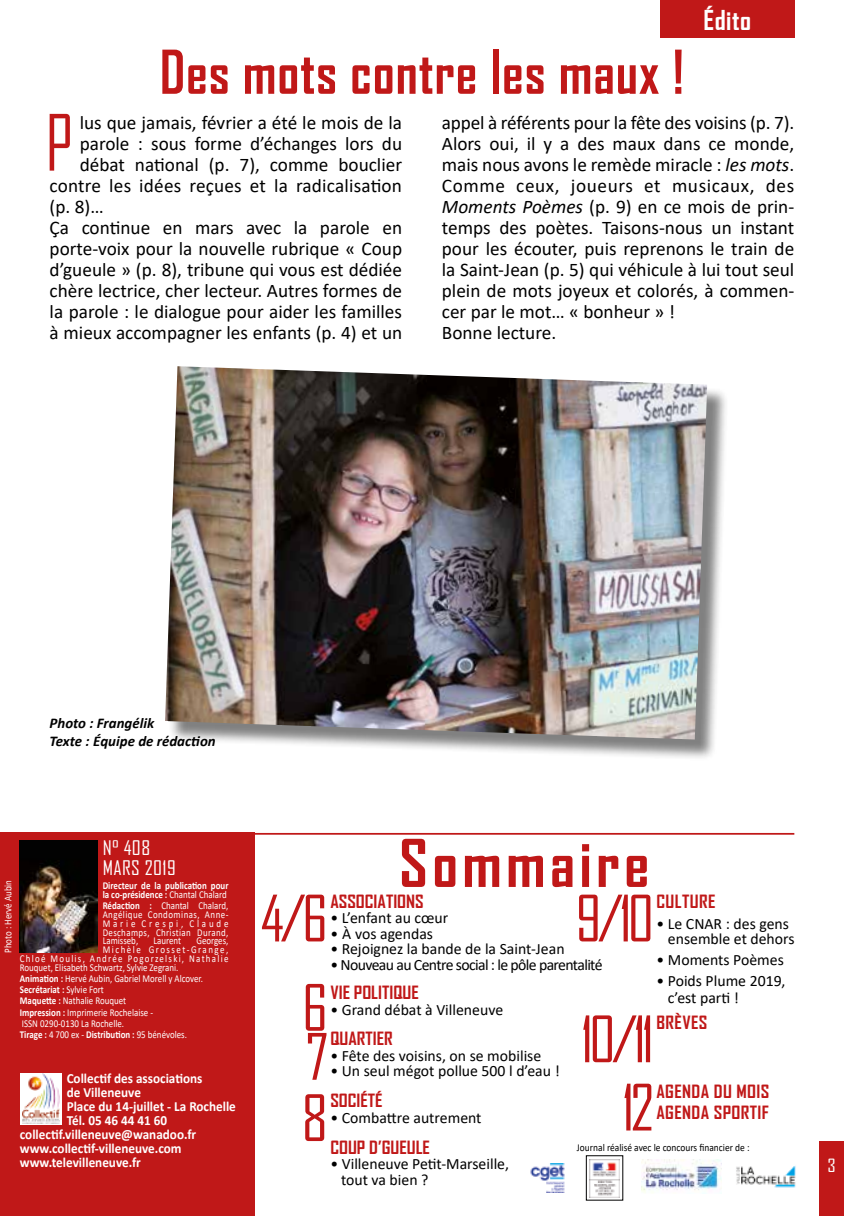
<style>
.page{position:relative;width:844px;height:1216px;background:#fff}
.page>*{position:absolute;margin:0;border:0;box-sizing:border-box;transform-origin:0 0}
.t1{font:74.2px "Agency FB";color:#c01818;scale:.9 1}
.t2{font:700 63px "Agency FB";letter-spacing:.07em;color:#c01818}
.t3{font:61.25px/89.2px "Agency FB";letter-spacing:-.07em;color:#c01818}
.t4{font:700 57.75px "Agency FB";letter-spacing:.02em;color:#c01818;scale:.93 1}
.t5{font:700 26.25px "Agency FB";letter-spacing:.02em;color:#fff}
.t6{font:19.25px/21px "Calibri";color:#000}
.t7{font:19.25px/19.2px "Agency FB";letter-spacing:.02em;color:#fff;scale:1.07 1}
.t8{font:700 17.5px "Agency FB";color:#c01818;scale:1.07 1}
.t9{font:700 17.5px/20.7px "Agency FB";letter-spacing:.02em;color:#c01818;scale:1.07 1}
.t10{font:17.5px "Agency FB";color:#fff;scale:1.1 1}
.t11{font:15.75px/15.4px "Calibri";color:#000}
.t12{font:15.75px "Calibri";letter-spacing:-.04em;color:#000}
.t13{font:italic 700 14.88px/17.8px "Calibri";color:#000}
.t14{font:700 14px "Calibri";color:#fff;scale:.94 1}
.t15{font:10.5px/11.2px "Calibri";color:#fff;text-align:justify;scale:.85 1}
.t16{font:700 10.5px/8.8px "Calibri";color:#fff;scale:.85 1}
.t17{font:10.5px "Calibri";color:#000;scale:.9 1}
.t18{font:10.5px "Calibri";letter-spacing:.14em;color:#fff;scale:.85 1}
.t19{font:10.5px "Calibri";letter-spacing:.17em;color:#fff;scale:.85 1}
.s1{font-style:italic}
.s2{font-weight:400}
.s3{font-weight:700}
</style>
<div class="page">
<div style="left:819px;top:1141px;width:24px;height:74px;background:#c01818"></div>
<div style="left:660px;top:0;width:134px;height:37px;background:#c01818"></div>
<hr style="left:238px;top:833px;width:556px;height:1px;background:#c01818">
<div style="left:0;top:832px;width:254px;height:383px;background:#c01818"></div>
<img style="left:20px;top:840px;width:78px;height:112px">
<div style="left:20px;top:1073px;width:42px;height:51px;background:#fff"></div>
<img style="left:22px;top:1073px;width:37px;height:50px">
<div style="left:168px;top:369px;width:560px;height:392px;background:#000;opacity:.5"></div>
<img style="left:165px;top:366px;width:542px;height:373px">
<img style="left:641px;top:1159px;width:80px;height:33px">
<img style="left:589px;top:1159px;width:30px;height:38px">
<img style="left:530px;top:1163px;width:35px;height:29px">
<img style="left:736px;top:1166px;width:60px;height:22px">
<h3 class="t4" style="left:160px;top:36px;width:565px">Des mots contre les maux !</h3>
<h3 class="t5" style="left:703px;top:4px;width:49px">Édito</h3>
<h3 class="t5" style="left:708px;top:4px;width:39px">AAA</h3>
<h1 class="t1" style="left:46px;top:98px;width:32px">P</h1>
<p class="t6" style="left:80px;top:111px;width:324px">lus que jamais, février a été le mois de la</p>
<p class="t6" style="left:80px;top:132px;width:324px">parole : sous forme d’échanges lors du</p>
<p class="t6" style="left:80px;top:153px;width:324px">débat national (p. 7), comme bouclier</p>
<p class="t6" style="left:50px;top:174px;width:354px">contre les idées reçues et la radicalisation</p>
<p class="t6" style="left:50px;top:195px;width:56px">(p. 8)…</p>
<p class="t6" style="left:50px;top:216px;width:354px">Ça continue en mars avec la parole en</p>
<p class="t6" style="left:50px;top:237px;width:354px">porte-voix pour la nouvelle rubrique « Coup</p>
<p class="t6" style="left:50px;top:258px;width:354px">d’gueule » (p. 8), tribune qui vous est dédiée</p>
<p class="t6" style="left:50px;top:279px;width:354px">chère lectrice, cher lecteur. Autres formes de</p>
<p class="t6" style="left:50px;top:300px;width:354px">la parole : le dialogue pour aider les familles</p>
<p class="t6" style="left:50px;top:321px;width:354px">à mieux accompagner les enfants (p. 4) et un</p>
<p class="t6" style="left:442px;top:111px;width:354px">appel à référents pour la fête des voisins (p. 7).<br>Alors oui, il y a des maux dans ce monde, mais nous avons le remède miracle : <span class="s1">les mots</span>.<br>Comme ceux, joueurs et musicaux, des <span class="s1">Moments Poèmes</span> (p. 9) en ce mois de prin&shy;temps des poètes. Taisons-nous un instant pour les écouter, puis reprenons le train de la Saint-Jean (p. 5) qui véhicule à lui tout seul plein de mots joyeux et colorés, à commen&shy;cer par le mot… « bonheur » !<br>Bonne lecture.</p>
<p class="t13" style="left:50px;top:714px;width:167px">Photo : Frangélik<br>Texte : Équipe de rédaction</p>
<p class="t15" style="left:2px;top:952px;width:87px;rotate:-90deg">Photo : Hervé Aubin</p>
<p class="t7" style="left:103px;top:838px;width:70px">N° 408<br>MARS 2019</p>
<p class="t16" style="left:103px;top:881px;width:149px">Directeur de la publication pour la co-présidence : <span class="s2">Chantal Chalard</span></p>
<p class="t15" style="left:103px;top:901px;width:149px;line-height:8.8px"><span class="s3">Rédaction :</span> Chantal Chalard, Angélique Condominas, Anne-Marie Crespi, Claude Deschamps, Christian Durand, Lamisseb,</p>
<p class="t15" style="left:153px;top:935px;width:34px">Laurent</p>
<p class="t15" style="left:196px;top:935px;width:39px">Georges,</p>
<p class="t19" style="left:103px;top:942px;width:149px">Michèle Grosset-Grange,</p>
<p class="t18" style="left:20px;top:951px;width:247px">Chloé Moulis, Andrée Pogorzelski, Nathalie</p>
<p class="t15" style="left:20px;top:961px;width:188px">Rouquet, Elisabeth Schwartz, Sylvie Zegrani.</p>
<p class="t15" style="left:20px;top:972px;width:217px;text-align:left"><span class="s3">Animation :</span> Hervé Aubin, Gabriel Morell y Alcover.<br><span class="s3">Secrétariat :</span> Sylvie Fort<br><span class="s3">Maquette :</span> Nathalie Rouquet<br><span class="s3">Impression :</span> Imprimerie Rochelaise -<br>ISSN 0290-0130 La Rochelle.<br><span class="s3">Tirage :</span> 4 700 ex - <span class="s3">Distribution :</span> 95 bénévoles.</p>
<p class="t14" style="left:67px;top:1067px;width:146px">Collectif des associations</p>
<p class="t14" style="left:67px;top:1081px;width:80px">de Villeneuve</p>
<p class="t14" style="left:67px;top:1095px;width:181px">Place du 14-juillet - La Rochelle</p>
<p class="t14" style="left:67px;top:1109px;width:108px">Tél. 05 46 44 41 60</p>
<p class="t14" style="left:20px;top:1123px;width:189px">collectif.villeneuve@wanadoo.fr</p>
<p class="t14" style="left:20px;top:1137px;width:174px">www.collectif-villeneuve.com</p>
<p class="t14" style="left:20px;top:1151px;width:130px">www.televilleneuve.fr</p>
<h2 class="t2" style="left:399px;top:824px;width:252px">Sommaire</h2>
<p class="t8" style="left:330px;top:890px;width:89px">ASSOCIATIONS</p>
<p class="t11" style="left:330px;top:910px;width:119px">• L’enfant au cœur</p>
<p class="t11" style="left:330px;top:925px;width:104px">• À vos agendas</p>
<p class="t11" style="left:330px;top:941px;width:236px">• Rejoignez la bande de la Saint-Jean</p>
<p class="t12" style="left:330px;top:953px;width:274px">• Nouveau au Centre social : le pôle parentalité</p>
<p class="t8" style="left:330px;top:981px;width:84px">VIE POLITIQUE</p>
<p class="t11" style="left:330px;top:1001px;width:174px">• Grand débat à Villeneuve</p>
<p class="t8" style="left:330px;top:1027px;width:60px">QUARTIER</p>
<p class="t11" style="left:330px;top:1047px;width:212px">• Fête des voisins, on se mobilise</p>
<p class="t11" style="left:330px;top:1063px;width:231px">• Un seul mégot pollue 500 l d’eau !</p>
<p class="t8" style="left:330px;top:1089px;width:50px">SOCIÉTÉ</p>
<p class="t11" style="left:330px;top:1109px;width:153px">• Combattre autrement</p>
<p class="t8" style="left:330px;top:1136px;width:94px">COUP D’GUEULE</p>
<p class="t11" style="left:341px;top:1155px;width:169px;text-indent:-11px">• Villeneuve Petit-Marseille, tout va bien ?</p>
<p class="t9" style="left:656px;top:890px;width:57px">CULTURE</p>
<p class="t11" style="left:667px;top:915px;width:128px;text-indent:-11px">• Le CNAR : des gens ensemble et dehors</p>
<p class="t11" style="left:656px;top:951px;width:129px">• Moments Poèmes</p>
<p class="t11" style="left:667px;top:971px;width:119px;line-height:17.5px;text-indent:-11px">• Poids Plume 2019, c’est parti !</p>
<p class="t8" style="left:656px;top:1011px;width:49px">BRÈVES</p>
<h3 class="t3" style="left:260px;top:872px;width:69px;text-align:right">4/6<br>6</h3>
<h3 class="t3" style="left:301px;top:1025px;width:28px;line-height:61.2px">7<br>8</h3>
<h3 class="t3" style="left:575px;top:857px;width:80px;line-height:120.8px">9/10<br>10/11</h3>
<h3 class="t3" style="left:622px;top:1061px;width:34px">12</h3>
<p class="t9" style="left:656px;top:1080px;width:107px">AGENDA DU MOIS<br>AGENDA SPORTIF</p>
<p class="t17" style="left:576px;top:1140px;width:193px">Journal réalisé avec le concours financier de :</p>
<p class="t10" style="left:827px;top:1154px;width:9px">3</p>
</div>
